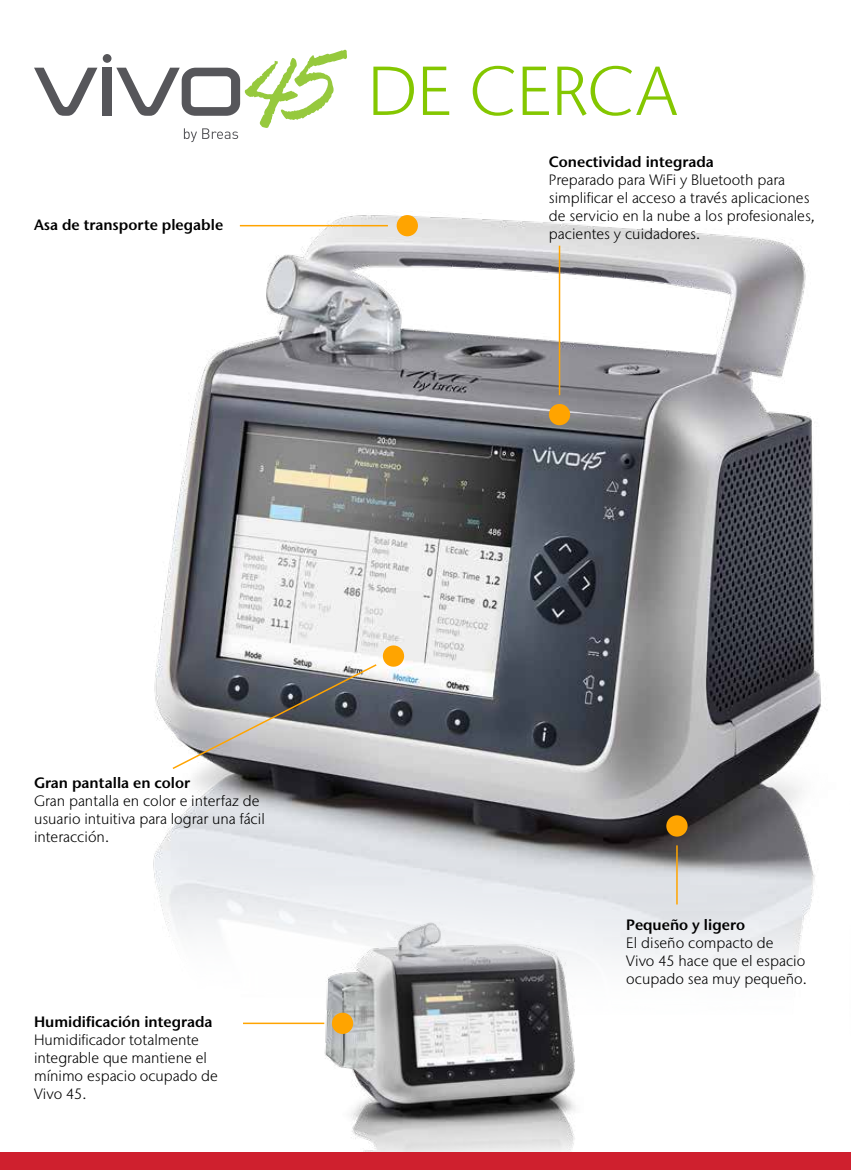
<style>
.page{position:relative;width:851px;height:1170px;background:#fff}
.page>*{position:absolute;margin:0;border:0;box-sizing:border-box;transform-origin:0 0}
.t1{font:300 69px "Stone Sans IIITC Std";color:#84c700}
.t2{font:300 15px/18px "Stone Sans IIITC Std";color:#000}
.t3{font:600 15px "Stone Sans IIITC Std";color:#000}
</style>
<div class="page">
<img style="left:325px;top:1055px;width:250px;height:97px">
<img style="left:34px;top:49px;width:787px;height:1006px">
<hr style="left:240px;top:225px;width:148px;height:1px;background:#ffa400">
<div style="left:396px;top:215px;width:22px;height:21px;background:#ffa400;border-radius:50%"></div>
<svg style="left:171px;top:644px;width:234px;height:126px;background:#979798"></svg>
<hr style="left:558px;top:246px;width:2px;height:149px;background:#ffa400">
<div style="left:549px;top:404px;width:21px;height:21px;background:#ffa400;border-radius:50%"></div>
<hr style="left:676px;top:845px;width:1px;height:59px;background:#ffa400">
<div style="left:666px;top:815px;width:21px;height:21px;background:#ffa400;border-radius:50%"></div>
<hr style="left:243px;top:1022px;width:81px;height:1px;background:#ffa400">
<div style="left:332px;top:1012px;width:21px;height:21px;background:#ffa400;border-radius:50%"></div>
<div style="left:103px;top:68px;width:9px;height:48px;background:#56565a"></div>
<svg style="left:34px;top:68px;width:63px;height:48px"></svg>
<div style="left:103px;top:54px;width:8px;height:9px;background:#56565a;border-radius:50%"></div>
<svg style="left:116px;top:50px;width:231px;height:92px"></svg>
<div style="left:0;top:1152px;width:850px;height:17px;background:#cf202e"></div>
<p class="t3" style="left:34px;top:215px;width:191px">Asa de transporte plegable</p>
<h1 class="t1" style="left:367px;top:49px;width:311px">DE CERCA</h1>
<p class="t3" style="left:549px;top:152px;width:166px">Conectividad integrada</p>
<p class="t2" style="left:549px;top:170px;width:267px">Preparado para WiFi y Bluetooth para simplificar el acceso a través aplicaciones de servicio en la nube a los profesionales, pacientes y cuidadores.</p>
<p class="t3" style="left:34px;top:773px;width:158px">Gran pantalla en color</p>
<p class="t2" style="left:34px;top:792px;width:232px">Gran pantalla en color e interfaz de usuario intuitiva para lograr una fácil interacción.</p>
<p class="t3" style="left:34px;top:1012px;width:180px">Humidificación integrada</p>
<p class="t2" style="left:34px;top:1030px;width:185px">Humidificador totalmente integrable que mantiene el mínimo espacio ocupado de<br>Vivo 45.</p>
<p class="t3" style="left:626px;top:915px;width:120px">Pequeño y ligero</p>
<p class="t2" style="left:626px;top:934px;width:182px">El diseño compacto de<br>Vivo 45 hace que el espacio ocupado sea muy pequeño.</p>
</div>
